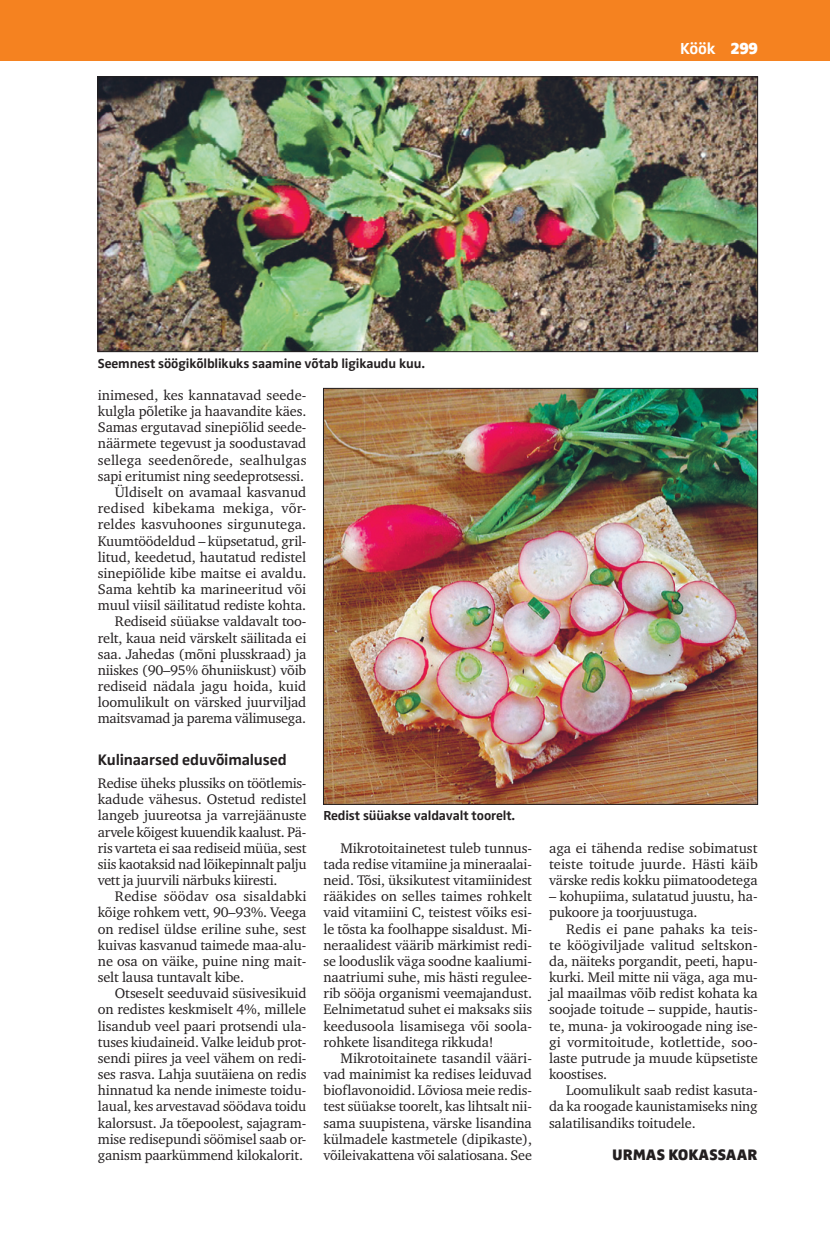
<style>
.page{position:relative;width:830px;height:1234px;background:#fff}
.page>*{position:absolute;margin:0;border:0;box-sizing:border-box;transform-origin:0 0}
.t1{font:700 16.5px "Zwo Pro";color:#fff}
.t2{font:700 15.75px "Zwo Pro";letter-spacing:-.01em;color:#231f20}
.t3{font:900 15.75px "Zwo Pro";color:#231f20}
.t4{font:14.25px/16.2px "Charter ITC";letter-spacing:-.01em;color:#231f20;text-align:justify}
.t5{font:700 13.5px "Zwo Pro";letter-spacing:-.01em;color:#231f20}
.s1{font-weight:900}
</style>
<div class="page">
<div style="left:0;top:0;width:829px;height:60px;background:#f58220"></div>
<img style="left:100px;top:79px;width:655px;height:271px">
<div style="left:98px;top:77px;width:659px;height:275px;border:1px solid #231f20"></div>
<img style="left:325px;top:390px;width:430px;height:412px">
<p class="t1" style="left:680px;top:39px;width:79px">Köök <span class="s1">299</span></p>
<p class="t5" style="left:98px;top:355px;width:328px">Seemnest söögikõlblikuks saamine võtab ligikaudu kuu.</p>
<p class="t4" style="left:98px;top:387px;width:210px;text-align:right">inimesed, kes kannatavad seede&shy;kulgla põletike ja haavandite käes.<br>Samas ergutavad sinepiõlid seede&shy;näärmete tegevust ja soodustavad sellega seedenõrede, sealhulgas sapi eritumist ning seedeprotsessi.<br>Üldiselt on avamaal kasvanud redised kibekama mekiga, võr&shy;reldes kasvuhoones sirgunutega.<br>Kuumtöödeldud – küpsetatud, gril&shy;litud, keedetud, hautatud redistel sinepiõlide kibe maitse ei avaldu.<br>Sama kehtib ka marineeritud või muul viisil säilitatud rediste kohta.<br>Rediseid süüakse valdavalt too&shy;relt, kaua neid värskelt säilitada ei saa. Jahedas (mõni plusskraad) ja niiskes (90–95% õhuniiskust) võib rediseid nädala jagu hoida, kuid loomulikult on värsked juurviljad maitsvamad ja parema välimusega.</p>
<p class="t2" style="left:98px;top:750px;width:190px">Kulinaarsed eduvõimalused</p>
<p class="t4" style="left:98px;top:774px;width:210px">Redise üheks plussiks on töötlemis&shy;kadude vähesus. Ostetud redistel langeb juureotsa ja varrejäänuste arvele kõigest kuuendik kaalust. Pä&shy;ris varteta ei saa rediseid müüa, sest siis kaotaksid nad lõikepinnalt palju vett ja juurvili närbuks kiiresti.</p>
<p class="t4" style="left:98px;top:888px;width:210px;text-indent:17px">Redise söödav osa sisaldabki kõige rohkem vett, 90–93%. Veega on redisel üldse eriline suhe, sest kuivas kasvanud taimede maa-alu&shy;ne osa on väike, puine ning mait&shy;selt lausa tuntavalt kibe.</p>
<p class="t4" style="left:98px;top:985px;width:210px;text-indent:17px">Otseselt seeduvaid süsivesikuid on redistes keskmiselt 4%, millele lisandub veel paari protsendi ula&shy;tuses kiudaineid. Valke leidub prot&shy;sendi piires ja veel vähem on redi&shy;ses rasva. Lahja suutäiena on redis hinnatud ka nende inimeste toidu&shy;laual, kes arvestavad söödava toidu kalorsust. Ja tõepoolest, sajagram&shy;mise redisepundi söömisel saab or&shy;ganism paarkümmend kilokalorit.</p>
<p class="t5" style="left:323px;top:807px;width:193px">Redist süüakse valdavalt toorelt.</p>
<p class="t4" style="left:323px;top:839px;width:210px;text-indent:17px">Mikrotoitainetest tuleb tunnus&shy;tada redise vitamiine ja mineraalai&shy;neid. Tõsi, üksikutest vitamiinidest rääkides on selles taimes rohkelt vaid vitamiini C, teistest võiks esi&shy;le tõsta ka foolhappe sisaldust. Mi&shy;neraalidest väärib märkimist redi&shy;se looduslik väga soodne kaaliumi&shy;naatriumi suhe, mis hästi regulee&shy;rib sööja organismi veemajandust.<br>Eelnimetatud suhet ei maksaks siis keedusoola lisamisega või soola&shy;rohkete lisanditega rikkuda!</p>
<p class="t4" style="left:323px;top:1049px;width:210px;text-indent:17px">Mikrotoitainete tasandil vääri&shy;vad mainimist ka redises leiduvad bioflavonoidid. Lõviosa meie redis&shy;test süüakse toorelt, kas lihtsalt nii&shy;sama suupistena, värske lisandina külmadele kastmetele (dipikaste), võileivakattena või salatiosana. See</p>
<p class="t4" style="left:549px;top:839px;width:210px">aga ei tähenda redise sobimatust teiste toitude juurde. Hästi käib värske redis kokku piimatoodetega</p>
<p class="t4" style="left:549px;top:888px;width:210px">– kohupiima, sulatatud juustu, ha&shy;pukoore ja toorjuustuga.</p>
<p class="t4" style="left:549px;top:920px;width:210px;text-indent:17px">Redis ei pane pahaks ka teis&shy;te köögiviljade valitud seltskon&shy;da, näiteks porgandit, peeti, hapu&shy;kurki. Meil mitte nii väga, aga mu&shy;jal maailmas võib redist kohata ka soojade toitude – suppide, hautis&shy;te, muna- ja vokiroogade ning ise&shy;gi vormitoitude, kotlettide, soo&shy;laste putrude ja muude küpsetiste koostises.</p>
<p class="t4" style="left:549px;top:1081px;width:210px;text-indent:17px">Loomulikult saab redist kasuta&shy;da ka roogade kaunistamiseks ning salatilisandiks toitudele.</p>
<p class="t3" style="left:611px;top:1144px;width:147px">URMAS KOKASSAAR</p>
</div>
